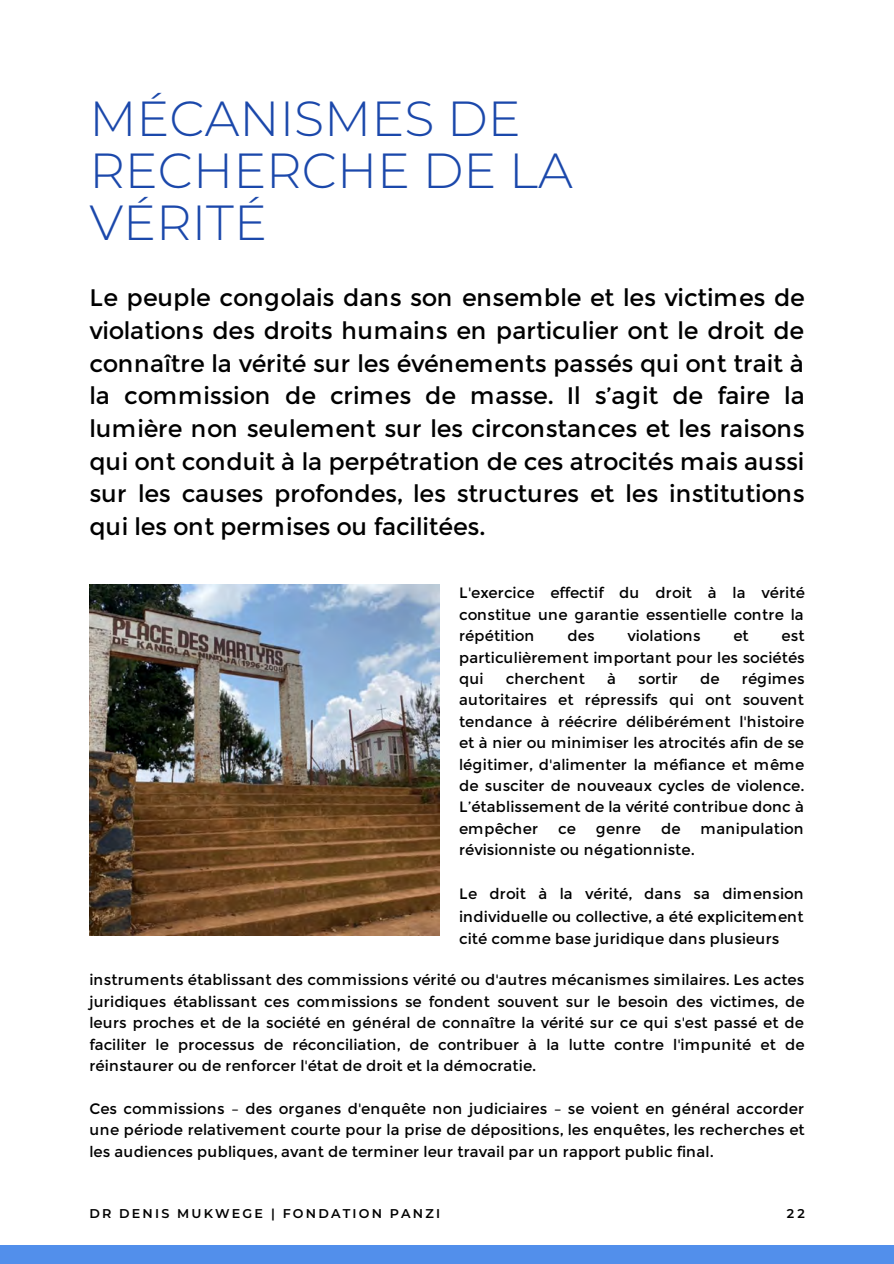
<style>
.page{position:relative;width:894px;height:1264px;background:#fff}
.page>*{position:absolute;margin:0;border:0;box-sizing:border-box;transform-origin:0 0}
.t1{font:300 49.2px/51.9px "Montserrat";color:#1b48ab}
.t2{font:23.85px/32.7px "Montserrat";letter-spacing:-.005em;color:#000;text-align:justify}
.t3{font:15px/21.5px "Montserrat";letter-spacing:.005em;color:#000;text-align:justify}
.t4{font:600 12.75px "Montserrat";letter-spacing:.17em;color:#000}
</style>
<div class="page">
<div style="left:0;top:1244px;width:893px;height:19px;background:#528feb"></div>
<img style="left:89px;top:585px;width:351px;height:350px">
<h1 class="t1" style="left:89px;top:91px;width:485px">MÉCANISMES DE<br>RECHERCHE DE LA<br>VÉRITÉ</h1>
<p class="t2" style="left:89px;top:282px;width:716px">Le peuple congolais dans son ensemble et les victimes de violations des droits humains en particulier ont le droit de connaître la vérité sur les événements passés qui ont trait à la commission de crimes de masse. Il s’agit de faire la lumière non seulement sur les circonstances et les raisons qui ont conduit à la perpétration de ces atrocités mais aussi sur les causes profondes, les structures et les institutions qui les ont permises ou facilitées.</p>
<p class="t3" style="left:459px;top:582px;width:347px">L'exercice effectif du droit à la vérité constitue une garantie essentielle contre la répétition</p>
<p class="t3" style="left:567px;top:625px;width:29px">des</p>
<p class="t3" style="left:627px;top:625px;width:75px">violations</p>
<p class="t3" style="left:733px;top:625px;width:17px">et</p>
<p class="t3" style="left:459px;top:625px;width:347px;text-indent:322px">est particulièrement important pour les sociétés qui</p>
<p class="t3" style="left:459px;top:668px;width:347px;text-indent:283px">régimes autoritaires et répressifs qui ont souvent tendance à réécrire délibérément l'histoire et à nier ou minimiser les atrocités afin de se légitimer, d'alimenter la méfiance et même de susciter de nouveaux cycles de violence.<br>L’établissement de la vérité contribue donc à empêcher</p>
<p class="t3" style="left:506px;top:668px;width:80px">cherchent</p>
<p class="t3" style="left:607px;top:668px;width:10px">à</p>
<p class="t3" style="left:638px;top:668px;width:41px">sortir</p>
<p class="t3" style="left:700px;top:668px;width:21px">de</p>
<p class="t3" style="left:558px;top:818px;width:19px">ce</p>
<p class="t3" style="left:595px;top:818px;width:47px">genre</p>
<p class="t3" style="left:660px;top:818px;width:21px">de</p>
<p class="t3" style="left:700px;top:818px;width:105px">manipulation</p>
<p class="t3" style="left:459px;top:839px;width:237px">révisionniste ou négationniste.</p>
<p class="t3" style="left:459px;top:882px;width:346px;line-height:22.5px">Le droit à la vérité, dans sa dimension individuelle ou collective, a été explicitement cité comme base juridique dans plusieurs</p>
<p class="t3" style="left:89px;top:969px;width:716px">instruments établissant des commissions vérité ou d'autres mécanismes similaires. Les actes juridiques établissant ces commissions se fondent souvent sur le besoin des victimes, de leurs proches et de la société en général de connaître la vérité sur ce qui s'est passé et de faciliter le processus de réconciliation, de contribuer à la lutte contre l'impunité et de réinstaurer ou de renforcer l'état de droit et la démocratie.</p>
<p class="t3" style="left:89px;top:1097px;width:716px">Ces commissions – des organes d'enquête non judiciaires – se voient en général accorder une période relativement courte pour la prise de dépositions, les enquêtes, les recherches et les audiences publiques, avant de terminer leur travail par un rapport public final.</p>
<p class="t4" style="left:89px;top:1204px;width:352px">DR DENIS MUKWEGE | FONDATION PANZI</p>
<p class="t4" style="left:786px;top:1204px;width:19px">22</p>
</div>
